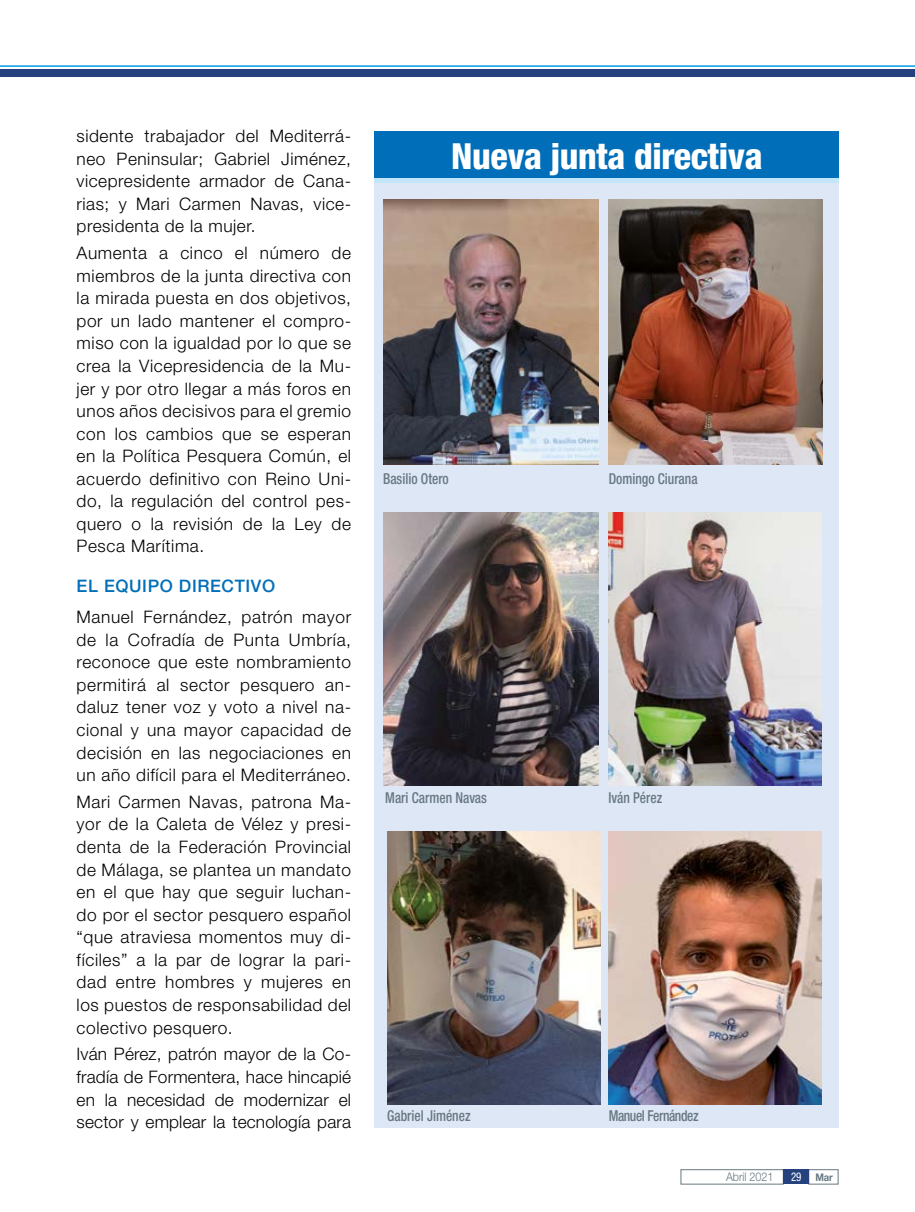
<style>
.page{position:relative;width:915px;height:1212px;background:#fff}
.page>*{position:absolute;margin:0;border:0;box-sizing:border-box;transform-origin:0 0}
.t1{font:800 condensed 36px "Helvetica Neue LT Std";letter-spacing:-.01em;color:#fff}
.t2{font:300 17.25px/22.5px "Helvetica Neue LT Std";letter-spacing:.035em;color:#000;text-align:justify}
.t3{font:500 17.25px "Helvetica Neue LT Std";letter-spacing:.035em;color:#006eb8}
.t4{font:500 condensed 15px "Helvetica Neue LT Std";color:#677881;scale:.9 1}
.t5{font:500 condensed 15px "Helvetica Neue LT Std";letter-spacing:-.03em;color:#677881;scale:.9 1}
.t6{font:300 12px "Helvetica Neue LT Std";color:#677881;scale:.9 1}
.t7{font:700 10.5px "Helvetica Neue LT Std";color:#677881;scale:.9 1}
.s1{font-weight:400;font-stretch:condensed;font-size:12px;color:#fff}
</style>
<div class="page">
<div style="left:680px;top:1169px;width:103px;height:15px;border:1px solid #677881"></div>
<div style="left:808px;top:1169px;width:30px;height:15px;border:1px solid #677881"></div>
<div style="left:783px;top:1169px;width:25px;height:15px;background:#25427f"></div>
<hr style="left:0;top:65px;width:914px;height:2px;background:#009fe3">
<div style="left:0;top:69px;width:914px;height:7px;background:#25427f"></div>
<div style="left:374px;top:179px;width:464px;height:949px;background:#dee7f6"></div>
<img style="left:387px;top:831px;width:213px;height:274px">
<img style="left:383px;top:512px;width:214px;height:274px">
<img style="left:608px;top:200px;width:213px;height:265px">
<img style="left:608px;top:512px;width:213px;height:274px">
<img style="left:608px;top:831px;width:213px;height:274px">
<img style="left:383px;top:200px;width:214px;height:265px">
<div style="left:374px;top:131px;width:464px;height:52px;background:#006eb8"></div>
<p class="t2" style="left:77px;top:124px;width:276px">sidente trabajador del Mediterrá&shy;neo Peninsular; Gabriel Jiménez, vicepresidente armador de Cana&shy;rias; y Mari Carmen Navas, vice&shy;presidenta de la mujer.</p>
<p class="t2" style="left:77px;top:241px;width:276px">Aumenta a cinco el número de miembros de la junta directiva con la mirada puesta en dos objetivos, por un lado mantener el compro&shy;miso con la igualdad por lo que se crea la Vicepresidencia de la Mu&shy;jer y por otro llegar a más foros en unos años decisivos para el gremio con los cambios que se esperan en la Política Pesquera Común, el acuerdo definitivo con Reino Uni&shy;do, la regulación del control pes&shy;quero o la revisión de la Ley de Pesca Marítima.</p>
<p class="t3" style="left:77px;top:576px;width:200px">EL EQUIPO DIRECTIVO</p>
<p class="t2" style="left:77px;top:605px;width:276px">Manuel Fernández, patrón mayor de la Cofradía de Punta Umbría, reconoce que este nombramiento permitirá al sector pesquero an&shy;daluz tener voz y voto a nivel na&shy;cional y una mayor capacidad de decisión en las negociaciones en un año difícil para el Mediterráneo.</p>
<p class="t2" style="left:77px;top:790px;width:276px">Mari Carmen Navas, patrona Ma&shy;yor de la Caleta de Vélez y presi&shy;denta de la Federación Provincial de Málaga, se plantea un mandato en el que hay que seguir luchan&shy;do por el sector pesquero español “que atraviesa momentos muy di&shy;fíciles” a la par de lograr la pari&shy;dad entre hombres y mujeres en los puestos de responsabilidad del colectivo pesquero.</p>
<p class="t2" style="left:77px;top:1043px;width:276px">Iván Pérez, patrón mayor de la Co&shy;fradía de Formentera, hace hincapié en la necesidad de modernizar el sector y emplear la tecnología para</p>
<h1 class="t1" style="left:451px;top:134px;width:313px">Nueva junta directiva</h1>
<p class="t4" style="left:383px;top:470px;width:75px">Basilio Otero</p>
<p class="t4" style="left:608px;top:470px;width:100px">Domingo Ciurana</p>
<p class="t4" style="left:385px;top:789px;width:114px">Mari Carmen Navas</p>
<p class="t4" style="left:387px;top:1106px;width:94px">Gabriel Jiménez</p>
<p class="t4" style="left:608px;top:789px;width:61px">Iván Pérez</p>
<p class="t5" style="left:608px;top:1106px;width:101px">Manuel Fernández</p>
<p class="t6" style="left:725px;top:1169px;width:54px">Abril 2021</p>
<p class="t7" style="left:790px;top:1171px;width:48px"><span class="s1">29</span> Mar</p>
</div>
